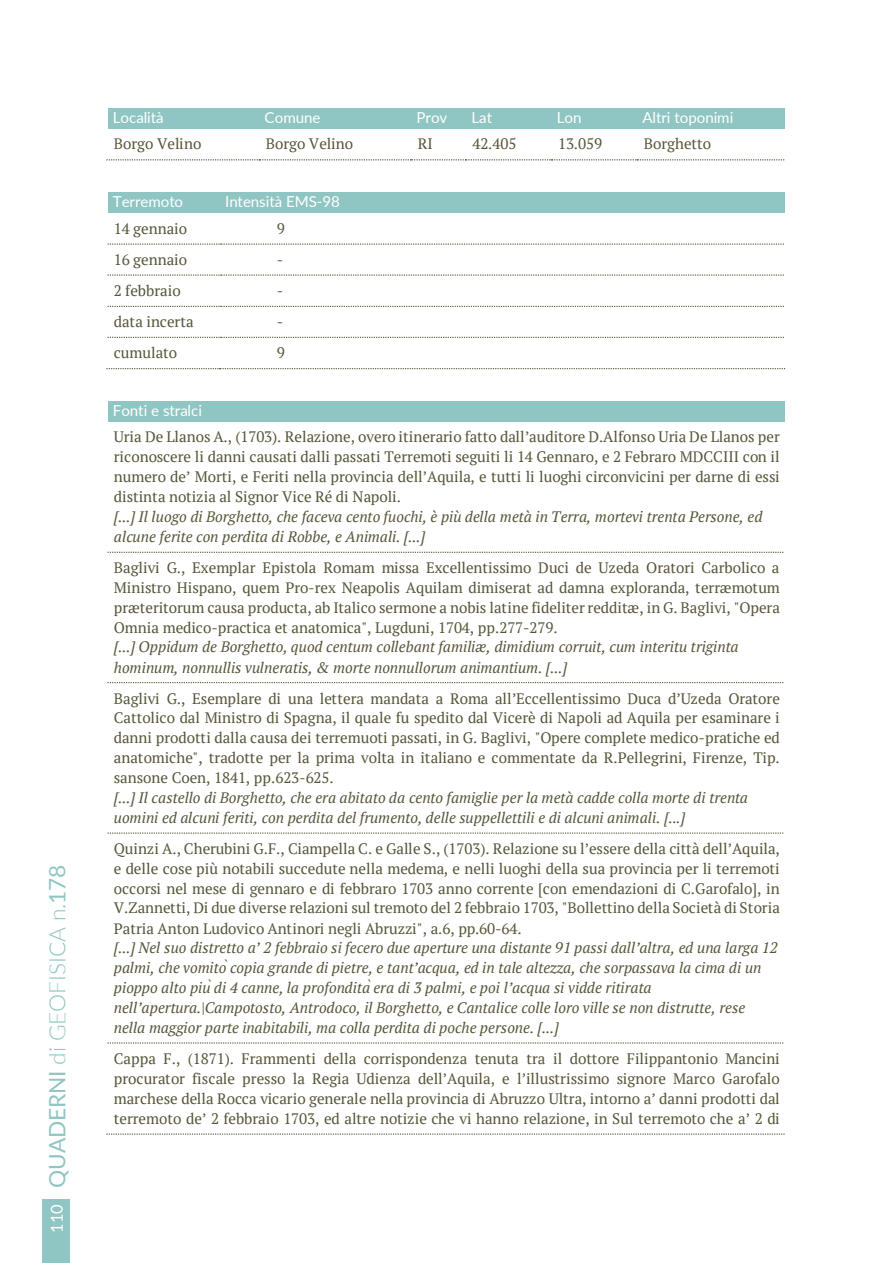
<style>
.page{position:relative;width:893px;height:1263px;background:#fff}
.page>*{position:absolute;margin:0;border:0;box-sizing:border-box;transform-origin:0 0}
.t1{font:300 22.65px "Lato";letter-spacing:-.005em;color:#8fc5c2}
.t2{font:15.15px/20px "PT Serif";letter-spacing:-.005em;color:#585439;text-align:justify}
.t3{font:italic 15.15px/20px "PT Serif";letter-spacing:-.005em;color:#585439}
.t4{font:15.15px "Lato";color:#fff}
.s1{font-weight:400;font-size:16.5px;color:#fff}
.s2{font-weight:400}
.s3{font-family:"Times New Roman"}
</style>
<div class="page">
<div style="left:43px;top:1199px;width:27px;height:64px;background:#8fc5c2"></div>
<div style="left:108px;top:108px;width:152px;height:20px;background:#8fc5c2"></div>
<div style="left:260px;top:108px;width:152px;height:20px;background:#8fc5c2"></div>
<div style="left:412px;top:108px;width:55px;height:20px;background:#8fc5c2"></div>
<div style="left:467px;top:108px;width:85px;height:20px;background:#8fc5c2"></div>
<div style="left:552px;top:108px;width:86px;height:20px;background:#8fc5c2"></div>
<div style="left:638px;top:108px;width:147px;height:20px;background:#8fc5c2"></div>
<svg style="left:107px;top:159px;width:678px;height:1px"></svg>
<div style="left:108px;top:192px;width:113px;height:20px;background:#8fc5c2"></div>
<div style="left:225px;top:192px;width:560px;height:18px;background:#8fc5c2"></div>
<hr style="left:221px;top:210px;width:564px;height:2px;background:#8fc5c2">
<svg style="left:108px;top:244px;width:676px;height:1px"></svg>
<svg style="left:108px;top:274px;width:676px;height:2px"></svg>
<svg style="left:108px;top:306px;width:676px;height:1px"></svg>
<svg style="left:108px;top:337px;width:676px;height:1px"></svg>
<svg style="left:107px;top:368px;width:678px;height:1px"></svg>
<div style="left:113px;top:401px;width:672px;height:18px;background:#8fc5c2"></div>
<hr style="left:108px;top:419px;width:677px;height:2px;background:#8fc5c2">
<svg style="left:108px;top:552px;width:676px;height:1px"></svg>
<svg style="left:108px;top:682px;width:676px;height:1px"></svg>
<svg style="left:108px;top:832px;width:676px;height:2px"></svg>
<svg style="left:108px;top:1042px;width:676px;height:1px"></svg>
<svg style="left:107px;top:1133px;width:678px;height:2px"></svg>
<h1 class="t1" style="left:42px;top:1233px;width:370px;rotate:-90deg"><span class="s1">110</span> <span class="s2">QUADERNI</span> di GEOFISICA n.<span class="s2">178</span></h1>
<p class="t4" style="left:113px;top:106px;width:53px">Località</p>
<p class="t4" style="left:265px;top:106px;width:57px">Comune</p>
<p class="t4" style="left:417px;top:106px;width:32px">Prov</p>
<p class="t4" style="left:471px;top:106px;width:22px">Lat</p>
<p class="t4" style="left:557px;top:106px;width:26px">Lon</p>
<p class="t4" style="left:642px;top:106px;width:93px">Altri toponimi</p>
<p class="t2" style="left:114px;top:134px;width:89px">Borgo Velino</p>
<p class="t2" style="left:266px;top:134px;width:89px">Borgo Velino</p>
<p class="t2" style="left:418px;top:134px;width:17px">RI</p>
<p class="t2" style="left:472px;top:134px;width:46px">42.405</p>
<p class="t2" style="left:558px;top:134px;width:46px">13.059</p>
<p class="t2" style="left:644px;top:134px;width:69px">Borghetto</p>
<p class="t4" style="left:113px;top:191px;width:72px">Terremoto</p>
<p class="t4" style="left:225px;top:191px;width:116px">Intensità EMS-98</p>
<p class="t2" style="left:114px;top:218px;width:75px">14 gennaio</p>
<p class="t2" style="left:277px;top:218px;width:10px">9</p>
<p class="t2" style="left:114px;top:249px;width:75px">16 gennaio</p>
<p class="t2" style="left:277px;top:249px;width:8px">-</p>
<p class="t2" style="left:114px;top:280px;width:69px">2 febbraio</p>
<p class="t2" style="left:277px;top:280px;width:8px">-</p>
<p class="t2" style="left:114px;top:311px;width:81px">data incerta</p>
<p class="t2" style="left:277px;top:311px;width:8px">-</p>
<p class="t2" style="left:114px;top:343px;width:65px">cumulato</p>
<p class="t2" style="left:277px;top:343px;width:10px">9</p>
<p class="t4" style="left:113px;top:399px;width:91px">Fonti e stralci</p>
<p class="t2" style="left:114px;top:427px;width:668px">Uria De Llanos A., (1703). Relazione, overo itinerario fatto dall’auditore D.Alfonso Uria De Llanos per riconoscere li danni causati dalli passati Terremoti seguiti li 14 Gennaro, e 2 Febraro MDCCIII con il numero de’ Morti, e Feriti nella provincia dell’Aquila, e tutti li luoghi circonvicini per darne di essi distinta notizia al Signor Vice Ré di Napoli.</p>
<p class="t3" style="left:114px;top:507px;width:650px">[...] Il luogo di Borghetto, che faceva cento fuochi, è più della metà in Terra, mortevi trenta Persone, ed alcune ferite con perdita di Robbe, e Animali. [...]</p>
<p class="t2" style="left:114px;top:558px;width:668px">Baglivi G., Exemplar Epistola Romam missa Excellentissimo Duci de Uzeda Oratori Carbolico a Ministro Hispano, quem Pro-rex Neapolis Aquilam dimiserat ad damna exploranda, terræmotum præteritorum causa producta, ab Italico sermone a nobis latine fideliter redditæ, in G. Baglivi, "Opera Omnia medico-practica et anatomica", Lugduni, 1704, pp.277-279.</p>
<p class="t3" style="left:114px;top:637px;width:626px">[...] Oppidum de Borghetto, quod centum collebant familiæ, dimidium corruit, cum interitu triginta hominum, nonnullis vulneratis, &amp; morte nonnullorum animantium. [...]</p>
<p class="t2" style="left:114px;top:688px;width:668px">Baglivi G., Esemplare di una lettera mandata a Roma all’Eccellentissimo Duca d’Uzeda Oratore Cattolico dal Ministro di Spagna, il quale fu spedito dal Vicerè di Napoli ad Aquila per esaminare i danni prodotti dalla causa dei terremuoti passati, in G. Baglivi, "Opere complete medico-pratiche ed anatomiche", tradotte per la prima volta in italiano e commentate da R.Pellegrini, Firenze, Tip. sansone Coen, 1841, pp.623-625.</p>
<p class="t3" style="left:114px;top:787px;width:636px">[...] Il castello di Borghetto, che era abitato da cento famiglie per la metà cadde colla morte di trenta uomini ed alcuni feriti, con perdita del frumento, delle suppellettili e di alcuni animali. [...]</p>
<p class="t2" style="left:114px;top:838px;width:668px">Quinzi A., Cherubini G.F., Ciampella C. e Galle S., (1703). Relazione su l’essere della città dell’Aquila, e delle cose più notabili succedute nella medema, e nelli luoghi della sua provincia per li terremoti occorsi nel mese di gennaro e di febbraro 1703 anno corrente [con emendazioni di C.Garofalo], in V.Zannetti, Di due diverse relazioni sul tremoto del 2 febbraio 1703, "Bollettino della Società di Storia Patria Anton Ludovico Antinori negli Abruzzi", a.6, pp.60-64.</p>
<p class="t3" style="left:114px;top:938px;width:665px">[...] Nel suo distretto a’ 2 febbraio si fecero due aperture una distante 91 passi dall’altra, ed una larga 12 palmi, che vomito<span class="s3">̀</span>copia grande di pietre, e tant’acqua, ed in tale altezza, che sorpassava la cima di un pioppo alto piu<span class="s3">̀</span>di 4 canne, la profondita<span class="s3">̀</span>era di 3 palmi, e poi l’acqua si vidde ritirata nell’apertura.|Campotosto, Antrodoco, il Borghetto, e Cantalice colle loro ville se non distrutte, rese nella maggior parte inabitabili, ma colla perdita di poche persone. [...]</p>
<p class="t2" style="left:114px;top:1048px;width:668px">Cappa F., (1871). Frammenti della corrispondenza tenuta tra il dottore Filippantonio Mancini procurator fiscale presso la Regia Udienza dell’Aquila, e l’illustrissimo signore Marco Garofalo marchese della Rocca vicario generale nella provincia di Abruzzo Ultra, intorno a’ danni prodotti dal terremoto de’ 2 febbraio 1703, ed altre notizie che vi hanno relazione, in Sul terremoto che a’ 2 di</p>
</div>
